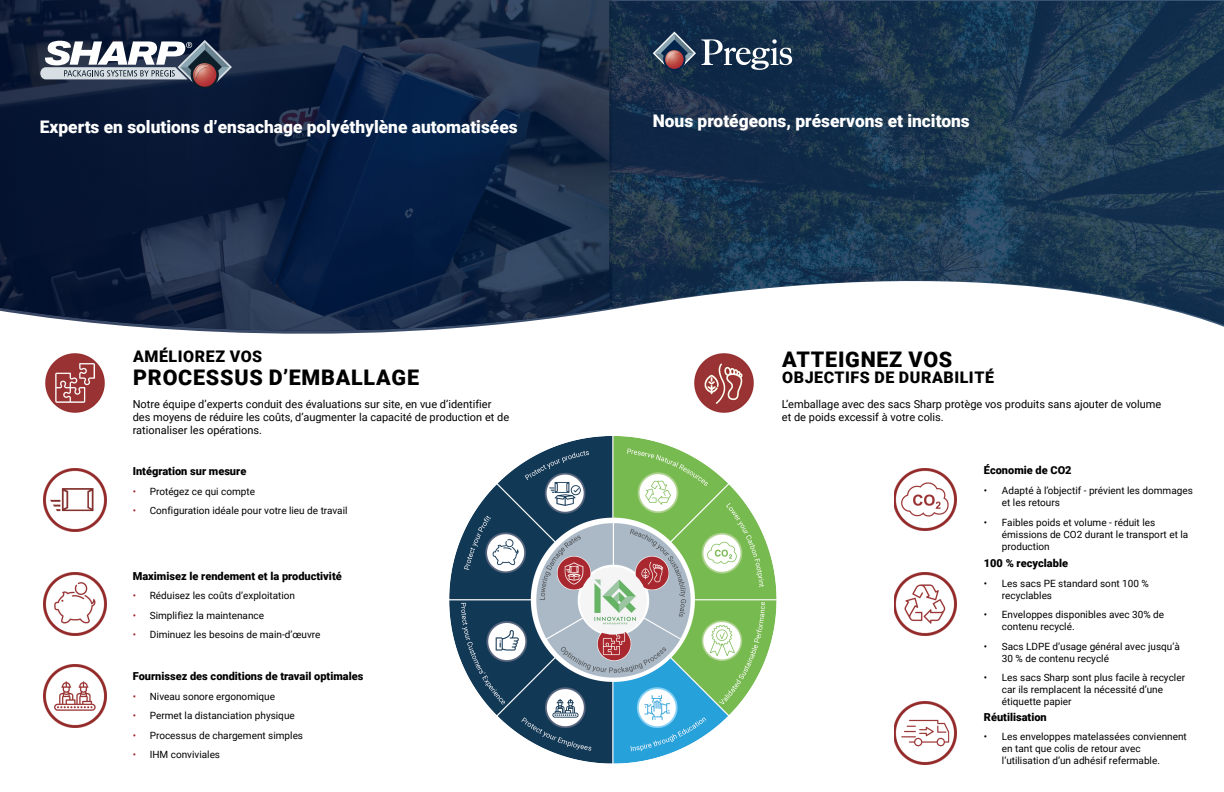
<style>
.page{position:relative;width:1224px;height:792px;background:#fff}
.page>*{position:absolute;margin:0;border:0;box-sizing:border-box;transform-origin:0 0}
.t1{font:900 21.5px "Roboto";letter-spacing:.035em;color:#000}
.t2{font:900 17.3px "Roboto";color:#fff}
.t3{font:900 16px "Roboto";letter-spacing:.035em;color:#000}
.t4{font:11px/13.2px "Roboto";color:#000}
.t5{font:900 11px "Roboto";color:#000}
.t6{font:10px/12px "Roboto";color:#000}
.s1{color:#a3282f}
</style>
<div class="page">
<svg style="left:0;top:0;width:1224px;height:334px;background:#283d56"></svg>
<svg style="left:40px;top:40px;width:192px;height:49px"></svg>
<svg style="left:653px;top:32px;width:139px;height:38px;background:#46556b"></svg>
<img style="left:895px;top:468px;width:62px;height:63px">
<img style="left:895px;top:572px;width:62px;height:63px">
<img style="left:895px;top:701px;width:62px;height:63px">
<img style="left:44px;top:468px;width:63px;height:63px">
<img style="left:44px;top:573px;width:63px;height:63px">
<img style="left:44px;top:665px;width:63px;height:63px">
<img style="left:45px;top:353px;width:60px;height:60px">
<img style="left:694px;top:353px;width:60px;height:60px">
<img style="left:449px;top:436px;width:328px;height:328px">
<img style="left:580px;top:567px;width:67px;height:68px">
<p class="t2" style="left:40px;top:115px;width:479px">Experts en solutions d’ensachage polyéthylène automatisées</p>
<p class="t3" style="left:133px;top:345px;width:131px">AMÉLIOREZ VOS</p>
<p class="t1" style="left:133px;top:362px;width:287px">PROCESSUS D’EMBALLAGE</p>
<p class="t4" style="left:133px;top:397px;width:378px">Notre équipe d’experts conduit des évaluations sur site, en vue d’identifier des moyens de réduire les coûts, d’augmenter la capacité de production et de rationaliser les opérations.</p>
<p class="t5" style="left:133px;top:463px;width:115px">Intégration sur mesure</p>
<p class="t6" style="left:133px;top:485px;width:124px"><span class="s1">•</span> Protégez ce qui compte</p>
<p class="t6" style="left:133px;top:504px;width:216px"><span class="s1">•</span> Configuration idéale pour votre lieu de travail</p>
<p class="t5" style="left:133px;top:568px;width:210px">Maximisez le rendement et la productivité</p>
<p class="t6" style="left:133px;top:589px;width:164px"><span class="s1">•</span> Réduisez les coûts d’exploitation</p>
<p class="t6" style="left:133px;top:609px;width:133px"><span class="s1">•</span> Simplifiez la maintenance</p>
<p class="t6" style="left:133px;top:628px;width:189px"><span class="s1">•</span> Diminuez les besoins de main-d’œuvre</p>
<p class="t5" style="left:133px;top:669px;width:232px">Fournissez des conditions de travail optimales</p>
<p class="t6" style="left:133px;top:690px;width:144px"><span class="s1">•</span> Niveau sonore ergonomique</p>
<p class="t6" style="left:133px;top:709px;width:164px"><span class="s1">•</span> Permet la distanciation physique</p>
<p class="t6" style="left:133px;top:729px;width:172px"><span class="s1">•</span> Processus de chargement simples</p>
<p class="t6" style="left:133px;top:748px;width:89px"><span class="s1">•</span> IHM conviviales</p>
<p class="t2" style="left:653px;top:108px;width:319px">Nous protégeons, préservons et incitons</p>
<p class="t1" style="left:782px;top:345px;width:172px">ATTEIGNEZ VOS</p>
<p class="t3" style="left:782px;top:367px;width:213px">OBJECTIFS DE DURABILITÉ</p>
<p class="t4" style="left:782px;top:397px;width:381px">L’emballage avec des sacs Sharp protège vos produits sans ajouter de volume et de poids excessif à votre colis.</p>
<p class="t5" style="left:984px;top:463px;width:89px">Économie de CO2</p>
<p class="t6" style="left:1002px;top:484px;width:192px;text-indent:-18px">• Adapté à l’objectif - prévient les dommages et les retours</p>
<p class="t6" style="left:1002px;top:516px;width:188px;text-indent:-18px">• Faibles poids et volume - réduit les émissions de CO2 durant le transport et la production</p>
<p class="t5" style="left:984px;top:555px;width:86px">100 % recyclable</p>
<p class="t6" style="left:1002px;top:577px;width:149px;text-indent:-18px">• Les sacs PE standard sont 100 % recyclables</p>
<p class="t6" style="left:1002px;top:608px;width:164px;text-indent:-18px">• Enveloppes disponibles avec 30% de contenu recyclé.</p>
<p class="t6" style="left:1002px;top:640px;width:179px;text-indent:-18px">• Sacs LDPE d’usage général avec jusqu’à<br>30 % de contenu recyclé</p>
<p class="t6" style="left:1002px;top:671px;width:185px;text-indent:-18px">• Les sacs Sharp sont plus facile à recycler car ils remplacent la nécessité d’une étiquette papier</p>
<p class="t5" style="left:984px;top:709px;width:64px">Réutilisation</p>
<p class="t6" style="left:1002px;top:730px;width:186px;text-indent:-18px">• Les enveloppes matelassées conviennent en tant que colis de retour avec l’utilisation d’un adhésif refermable.</p>
</div>
